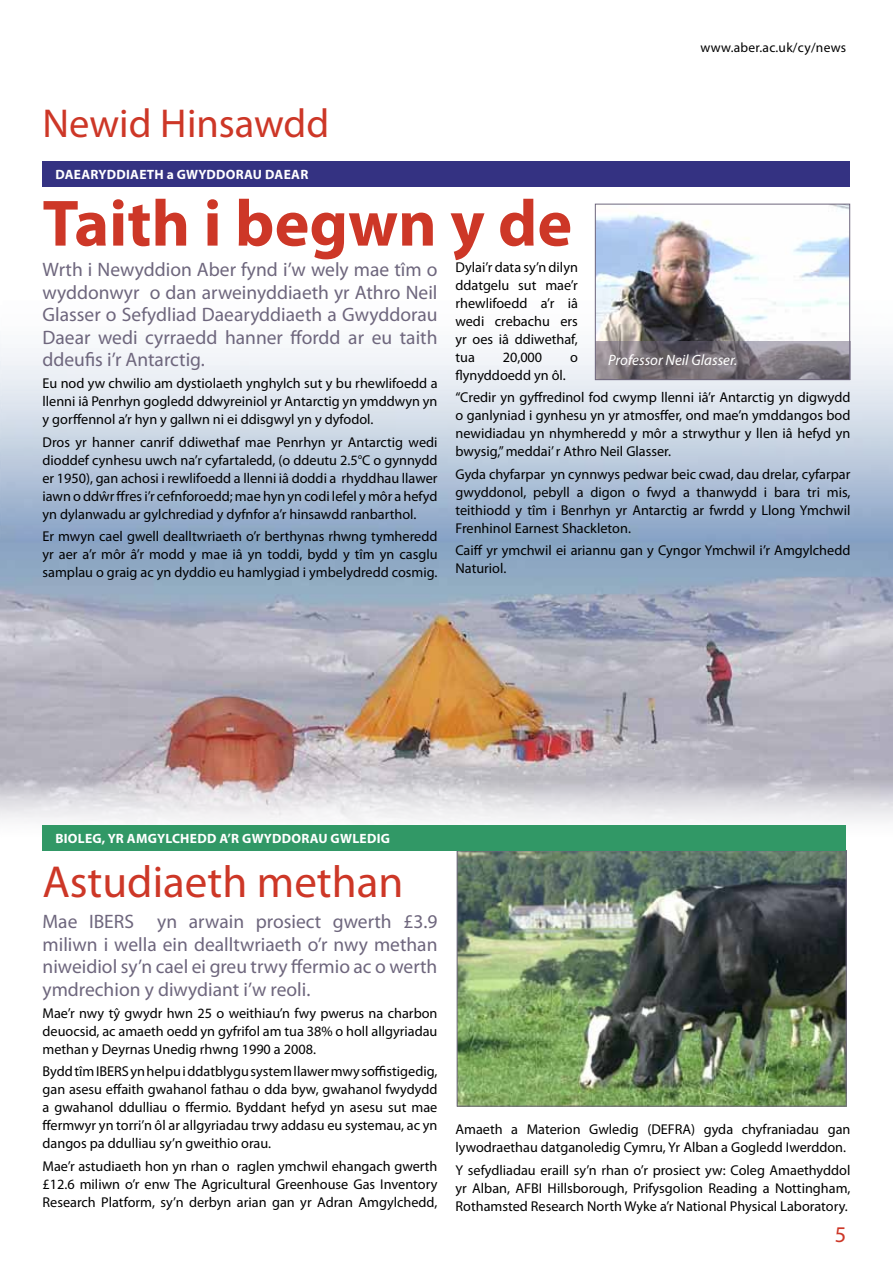
<style>
.page{position:relative;width:893px;height:1263px;background:#fff}
.page>*{position:absolute;margin:0;border:0;box-sizing:border-box;transform-origin:0 0}
.t1{font:700 66px "Myriad Pro";color:#cd3727}
.t2{font:45px "Myriad Pro";color:#cd3727}
.t3{font:40.5px "Myriad Pro";color:#cd3727}
.t4{font:22.5px "Myriad Pro";color:#cd3727}
.t5{font:19.5px/22.5px "Myriad Pro";color:#6e667d;text-align:justify}
.t6{font:italic 15px "Myriad Pro";color:#fff}
.t7{font:14.25px/18px "Myriad Pro";color:#000;text-align:justify}
.t8{font:700 13.5px "Myriad Pro";letter-spacing:.02em;color:#fff}
.t9{font:13.5px "Myriad Pro";letter-spacing:.02em;color:#000}
</style>
<div class="page">
<img style="left:459px;top:852px;width:386px;height:252px">
<div style="left:457px;top:850px;width:390px;height:256px;border:1px solid #6e667d"></div>
<img style="left:0;top:285px;width:893px;height:558px">
<img style="left:597px;top:206px;width:251px;height:135px">
<div style="left:595px;top:204px;width:255px;height:176px;border:1px solid #6e667d"></div>
<svg style="left:595px;top:341px;width:255px;height:39px;background:#7b757d"></svg>
<div style="left:43px;top:825px;width:803px;height:25px;background:#319866"></div>
<div style="left:43px;top:162px;width:807px;height:25px;background:#343282"></div>
<h3 class="t3" style="left:43px;top:98px;width:288px">Newid Hinsawdd</h3>
<p class="t8" style="left:55px;top:166px;width:19px">DAEARYDDIAETH</p>
<p class="t8" style="left:167px;top:166px;width:30px">A GWYDDORAU</p>
<p class="t8" style="left:265px;top:166px;width:19px">DAEAR</p>
<p class="t9" style="left:700px;top:39px;width:147px">www.aber.ac.uk/cy/news</p>
<h1 class="t1" style="left:43px;top:180px;width:531px">TAITH I BEGWN Y DE</h1>
<h3 class="t5" style="left:43px;top:258px;width:396px">Wrth i Newyddion Aber fynd i’w wely mae tîm o wyddonwyr o dan arweinyddiaeth yr Athro Neil Glasser o Sefydliad Daearyddiaeth a Gwyddorau Daear wedi cyrraedd hanner ffordd ar eu taith ddeufis i’r Antarctig.</h3>
<p class="t7" style="left:43px;top:374px;width:396px">Eu nod yw chwilio am dystiolaeth ynghylch sut y bu rhewlifoedd a llenni iâ Penrhyn gogledd ddwyreiniol yr Antarctig yn ymddwyn yn y gorffennol a’r hyn y gallwn ni ei ddisgwyl yn y dyfodol.</p>
<p class="t7" style="left:43px;top:433px;width:396px">Dros yr hanner canrif ddiwethaf mae Penrhyn yr Antarctig wedi dioddef cynhesu uwch na’r cyfartaledd, (o ddeutu 2.5°C o gynnydd er 1950), gan achosi i rewlifoedd a llenni iâ doddi a rhyddhau llawer iawn o ddŵr ffres i’r cefnforoedd; mae hyn yn codi lefel y môr a hefyd yn dylanwadu ar gylchrediad y dyfnfor a’r hinsawdd ranbarthol.</p>
<p class="t7" style="left:43px;top:527px;width:396px">Er mwyn cael gwell dealltwriaeth o’r berthynas rhwng tymheredd yr aer a’r môr â’r modd y mae iâ yn toddi, bydd y tîm yn casglu samplau o graig ac yn dyddio eu hamlygiad i ymbelydredd cosmig.</p>
<p class="t7" style="left:455px;top:258px;width:124px">Dylai’r data sy’n dilyn ddatgelu sut mae’r rhewlifoedd a’r iâ wedi crebachu ers yr oes iâ ddiwethaf, tua</p>
<p class="t7" style="left:503px;top:348px;width:41px">20,000</p>
<p class="t7" style="left:570px;top:348px;width:9px">o</p>
<p class="t7" style="left:455px;top:364px;width:396px;line-height:22.2px">flynyddoedd yn ôl.<br>“Credir yn gyffredinol fod cwymp llenni iâ’r Antarctig yn digwydd</p>
<p class="t7" style="left:455px;top:406px;width:396px">o ganlyniad i gynhesu yn yr atmosffer, ond mae’n ymddangos bod newidiadau yn nhymheredd y môr a strwythur y llen iâ hefyd yn bwysig,” meddai’ r Athro Neil Glasser.</p>
<p class="t7" style="left:455px;top:465px;width:396px">Gyda chyfarpar yn cynnwys pedwar beic cwad, dau drelar, cyfarpar gwyddonol, pebyll a digon o fwyd a thanwydd i bara tri mis, teithiodd y tîm i Benrhyn yr Antarctig ar fwrdd y Llong Ymchwil Frenhinol Earnest Shackleton.</p>
<p class="t7" style="left:455px;top:541px;width:396px">Caiff yr ymchwil ei ariannu gan y Cyngor Ymchwil i’r Amgylchedd<br>Naturiol.</p>
<p class="t6" style="left:608px;top:351px;width:131px">Professor Neil Glasser.</p>
<p class="t8" style="left:55px;top:829px;width:17px">BIOLEG</p>
<p class="t8" style="left:102px;top:829px;width:44px">, YR AMGYLCHEDD</p>
<p class="t8" style="left:219px;top:829px;width:43px">A’R GWYDDORAU</p>
<p class="t8" style="left:331px;top:829px;width:19px">GWLEDIG</p>
<h2 class="t2" style="left:43px;top:854px;width:362px">Astudiaeth methan</h2>
<h3 class="t5" style="left:43px;top:910px;width:396px">Mae IBERS yn arwain prosiect gwerth £3.9 miliwn i wella ein dealltwriaeth o’r nwy methan niweidiol sy’n cael ei greu trwy ffermio ac o werth ymdrechion y diwydiant i’w reoli.</h3>
<p class="t7" style="left:43px;top:1004px;width:396px">Mae’r nwy tŷ gwydr hwn 25 o weithiau’n fwy pwerus na charbon deuocsid, ac amaeth oedd yn gyfrifol am tua 38% o holl allgyriadau methan y Deyrnas Unedig rhwng 1990 a 2008.</p>
<p class="t7" style="left:43px;top:1062px;width:396px">Bydd tîm IBERS yn helpu i ddatblygu system llawer mwy soffistigedig, gan asesu effaith gwahanol fathau o dda byw, gwahanol fwydydd a gwahanol ddulliau o ffermio. Byddant hefyd yn asesu sut mae ffermwyr yn torri’n ôl ar allgyriadau trwy addasu eu systemau, ac yn dangos pa ddulliau sy’n gweithio orau.</p>
<p class="t7" style="left:43px;top:1157px;width:396px">Mae’r astudiaeth hon yn rhan o raglen ymchwil ehangach gwerth £12.6 miliwn o’r enw The Agricultural Greenhouse Gas Inventory Research Platform, sy’n derbyn arian gan yr Adran Amgylchedd,</p>
<p class="t7" style="left:455px;top:1120px;width:396px">Amaeth a Materion Gwledig (DEFRA) gyda chyfraniadau gan lywodraethau datganoledig Cymru, Yr Alban a Gogledd Iwerddon.</p>
<p class="t7" style="left:455px;top:1160px;width:396px">Y sefydliadau eraill sy’n rhan o’r prosiect yw: Coleg Amaethyddol yr Alban, AFBI Hillsborough, Prifysgolion Reading a Nottingham, Rothamsted Research North Wyke a’r National Physical Laboratory.</p>
<h3 class="t4" style="left:835px;top:1220px;width:13px">5</h3>
</div>
